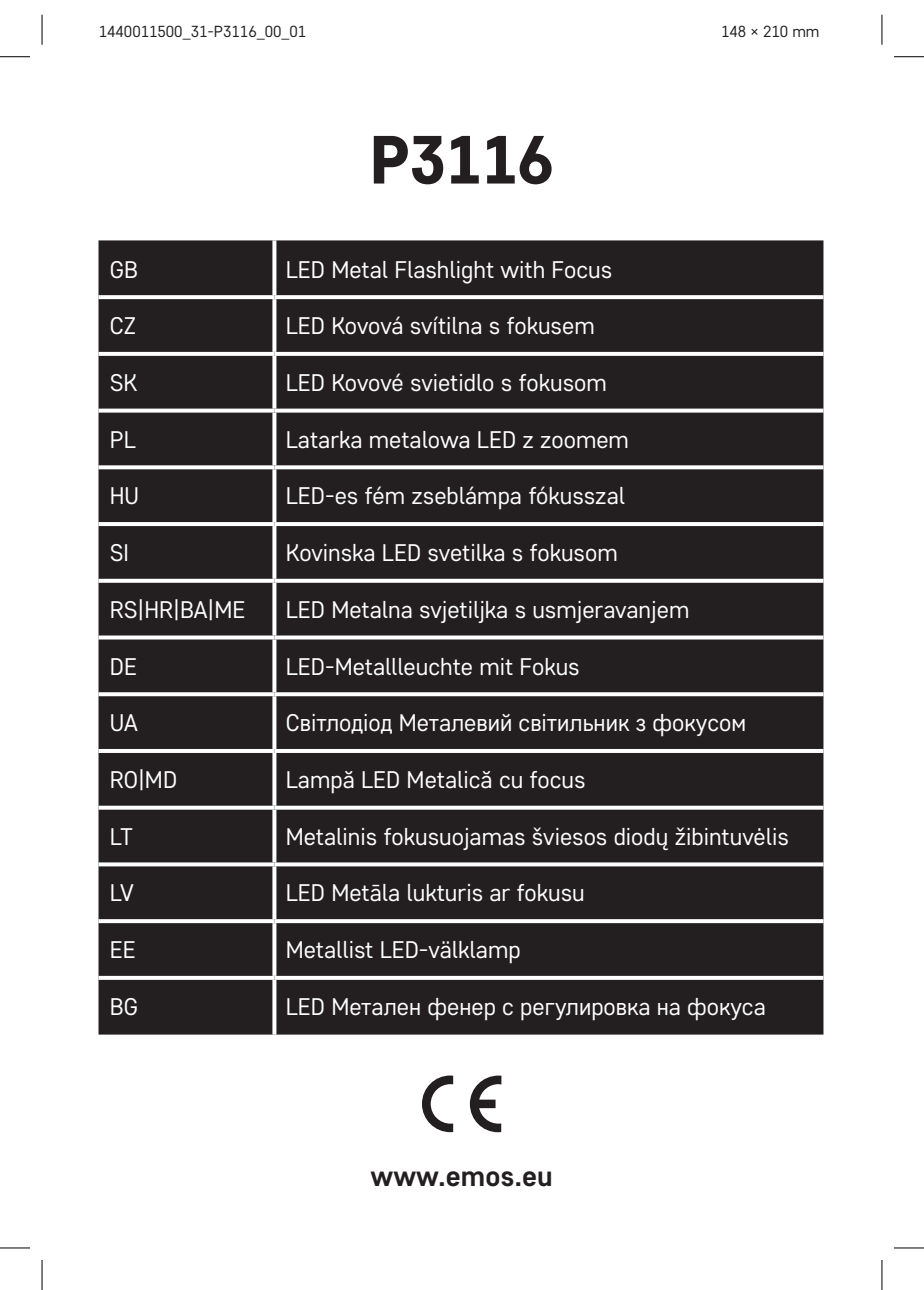
<style>
.page{position:relative;width:924px;height:1290px;background:#fff}
.page>*{position:absolute;margin:0;border:0;box-sizing:border-box;transform-origin:0 0}
.t1{font:800 68px "Core Sans D65";letter-spacing:-.02em;color:#231f20}
.t2{font:700 28.8px "Core Sans D55";color:#231f20}
.t3{font:24px "Core Sans D35";color:#fff}
.t4{font:16px "Core Sans D35";color:#231f20}
</style>
<div class="page">
<div style="left:98px;top:240px;width:725px;height:794px;background:#231f20"></div>
<svg style="left:272px;top:240px;width:4px;height:55px"></svg>
<svg style="left:98px;top:295px;width:176px;height:4px"></svg>
<svg style="left:274px;top:295px;width:549px;height:4px"></svg>
<svg style="left:272px;top:299px;width:4px;height:53px"></svg>
<svg style="left:98px;top:352px;width:176px;height:4px"></svg>
<svg style="left:274px;top:352px;width:549px;height:4px"></svg>
<svg style="left:272px;top:356px;width:4px;height:52px"></svg>
<svg style="left:98px;top:408px;width:176px;height:4px"></svg>
<svg style="left:274px;top:408px;width:549px;height:4px"></svg>
<svg style="left:272px;top:412px;width:4px;height:53px"></svg>
<svg style="left:98px;top:465px;width:176px;height:4px"></svg>
<svg style="left:274px;top:465px;width:549px;height:4px"></svg>
<svg style="left:272px;top:469px;width:4px;height:53px"></svg>
<svg style="left:98px;top:522px;width:176px;height:4px"></svg>
<svg style="left:274px;top:522px;width:549px;height:4px"></svg>
<svg style="left:272px;top:526px;width:4px;height:52px"></svg>
<svg style="left:98px;top:578px;width:176px;height:4px"></svg>
<svg style="left:274px;top:578px;width:549px;height:4px"></svg>
<svg style="left:272px;top:582px;width:4px;height:53px"></svg>
<svg style="left:98px;top:635px;width:176px;height:4px"></svg>
<svg style="left:274px;top:635px;width:549px;height:4px"></svg>
<svg style="left:272px;top:639px;width:4px;height:53px"></svg>
<svg style="left:98px;top:692px;width:176px;height:4px"></svg>
<svg style="left:274px;top:692px;width:549px;height:4px"></svg>
<svg style="left:272px;top:696px;width:4px;height:53px"></svg>
<hr style="left:98px;top:749px;width:176px;height:4px;background:#fff">
<hr style="left:274px;top:749px;width:549px;height:4px;background:#fff">
<svg style="left:272px;top:753px;width:4px;height:52px"></svg>
<svg style="left:98px;top:805px;width:176px;height:4px"></svg>
<svg style="left:274px;top:805px;width:549px;height:4px"></svg>
<svg style="left:272px;top:809px;width:4px;height:53px"></svg>
<svg style="left:98px;top:862px;width:176px;height:4px"></svg>
<svg style="left:274px;top:862px;width:549px;height:4px"></svg>
<svg style="left:272px;top:866px;width:4px;height:53px"></svg>
<svg style="left:98px;top:919px;width:176px;height:4px"></svg>
<svg style="left:274px;top:919px;width:549px;height:4px"></svg>
<svg style="left:272px;top:923px;width:4px;height:52px"></svg>
<svg style="left:98px;top:975px;width:176px;height:4px"></svg>
<svg style="left:274px;top:975px;width:549px;height:4px"></svg>
<svg style="left:272px;top:979px;width:4px;height:55px"></svg>
<svg style="left:422px;top:1075px;width:79px;height:57px"></svg>
<hr style="left:0;top:56px;width:30px;height:1px;background:#000">
<hr style="left:893px;top:56px;width:30px;height:1px;background:#000">
<hr style="left:0;top:1247px;width:30px;height:1px;background:#000">
<hr style="left:893px;top:1247px;width:30px;height:1px;background:#000">
<hr style="left:42px;top:15px;width:1px;height:30px;background:#000">
<hr style="left:42px;top:1259px;width:1px;height:30px;background:#000">
<hr style="left:881px;top:15px;width:1px;height:30px;background:#000">
<hr style="left:881px;top:1259px;width:1px;height:30px;background:#000">
<p class="t4" style="left:99px;top:21px;width:209px">1440011500_31-P3116_00_01</p>
<p class="t4" style="left:720px;top:21px;width:100px">148 × 210 mm</p>
<h1 class="t1" style="left:369px;top:115px;width:186px">P3116</h1>
<p class="t3" style="left:110px;top:254px;width:30px">GB</p>
<p class="t3" style="left:286px;top:254px;width:328px">LED Metal Flashlight with Focus</p>
<p class="t3" style="left:110px;top:310px;width:28px">CZ</p>
<p class="t3" style="left:286px;top:310px;width:310px">LED Kovová svítilna s fokusem</p>
<p class="t3" style="left:110px;top:367px;width:29px">SK</p>
<p class="t3" style="left:286px;top:367px;width:322px">LED Kovové svietidlo s fokusom</p>
<p class="t3" style="left:110px;top:424px;width:28px">PL</p>
<p class="t3" style="left:286px;top:424px;width:344px">Latarka metalowa LED z zoomem</p>
<p class="t3" style="left:110px;top:480px;width:31px">HU</p>
<p class="t3" style="left:286px;top:480px;width:340px">LED-es fém zseblámpa fókusszal</p>
<p class="t3" style="left:110px;top:537px;width:21px">SI</p>
<p class="t3" style="left:286px;top:537px;width:333px">Kovinska LED svetilka s fokusom</p>
<p class="t3" style="left:110px;top:594px;width:137px">RS|HR|BA|ME</p>
<p class="t3" style="left:286px;top:594px;width:405px">LED Metalna svjetiljka s usmjeravanjem</p>
<p class="t3" style="left:110px;top:650px;width:29px">DE</p>
<p class="t3" style="left:286px;top:650px;width:295px">LED-Metallleuchte mit Fokus</p>
<p class="t3" style="left:110px;top:707px;width:30px">UA</p>
<p class="t3" style="left:286px;top:707px;width:461px">Світлодіод Металевий світильник з фокусом</p>
<p class="t3" style="left:110px;top:764px;width:69px">RO|MD</p>
<p class="t3" style="left:286px;top:764px;width:301px">Lampă LED Metalică cu focus</p>
<p class="t3" style="left:110px;top:820px;width:24px">LT</p>
<p class="t3" style="left:286px;top:820px;width:504px">Metalinis fokusuojamas šviesos diodų žibintuvėlis</p>
<p class="t3" style="left:110px;top:877px;width:25px">LV</p>
<p class="t3" style="left:286px;top:877px;width:300px">LED Metāla lukturis ar fokusu</p>
<p class="t3" style="left:110px;top:934px;width:27px">EE</p>
<p class="t3" style="left:286px;top:934px;width:236px">Metallist LED-välklamp</p>
<p class="t3" style="left:110px;top:990px;width:30px">BG</p>
<p class="t3" style="left:286px;top:990px;width:481px">LED Метален фенер с регулировка на фокуса</p>
<p class="t2" style="left:370px;top:1157px;width:184px">www.emos.eu</p>
</div>
